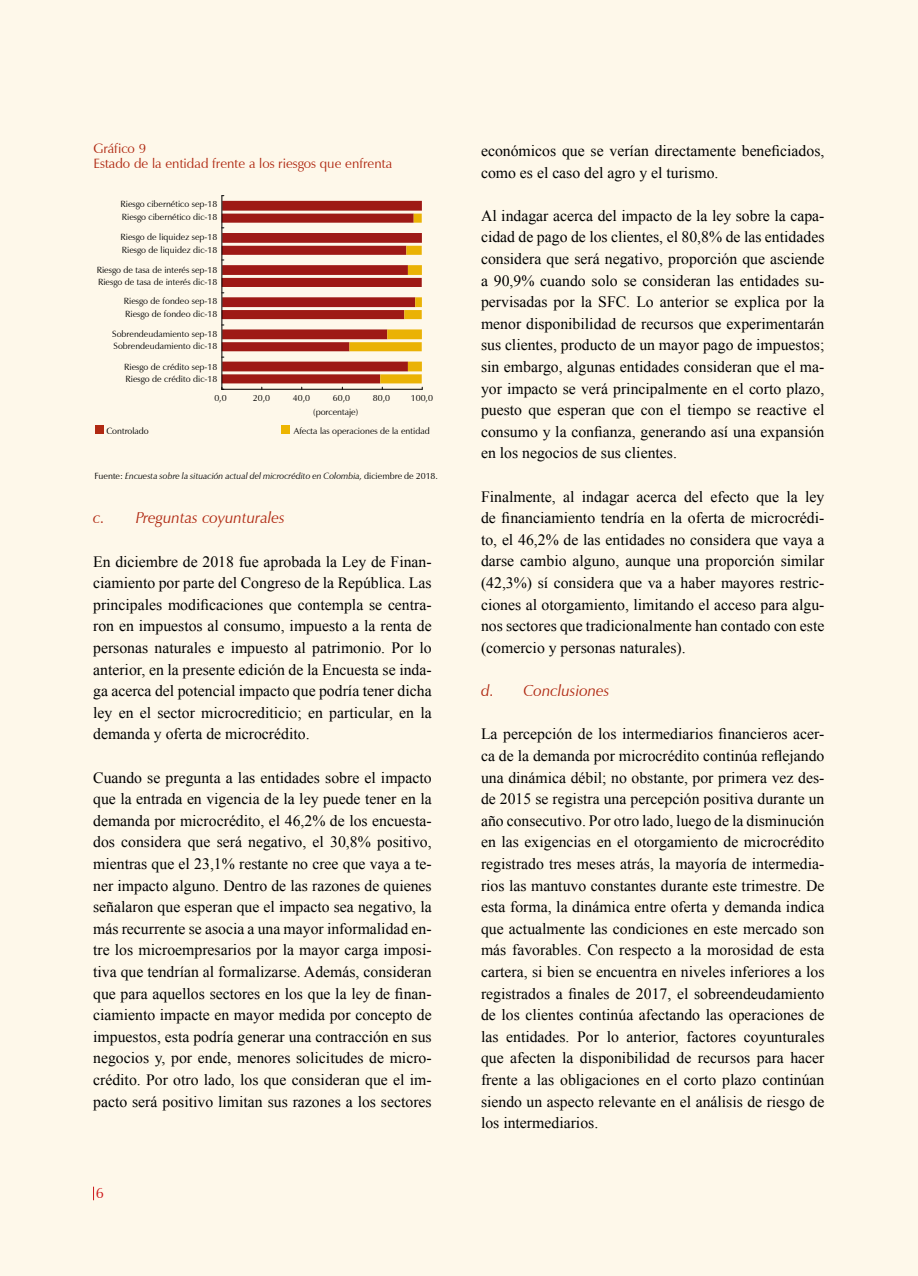
<style>
.page{position:relative;width:918px;height:1276px;background:#fff}
.page>*{position:absolute;margin:0;border:0;box-sizing:border-box;transform-origin:0 0}
.t1{font:15.75px/21.6px "Times New Roman";color:#000;text-align:justify}
.t2{font:italic 15.75px "Zapf Humanist 601 BT";color:#b02912}
.t3{font:15px "Zapf Humanist 601 BT";color:#cd171a}
.t4{font:13.5px/15px "Zapf Humanist 601 BT";color:#b02912}
.t5{font:9px/12.5px "Zapf Humanist 601 BT";color:#000}
.t6{font:italic 9px "Zapf Humanist 601 BT";color:#000}
.s1{font-style:normal}
</style>
<div class="page">
<div style="left:0;top:0;width:917px;height:1276px;background:#fef8ea"></div>
<svg style="left:93px;top:1186px;width:1px;height:14px"></svg>
<div style="left:95px;top:426px;width:8px;height:8px;background:#b02912"></div>
<div style="left:281px;top:426px;width:9px;height:8px;background:#edb500"></div>
<svg style="left:222px;top:195px;width:201px;height:195px"></svg>
<p class="t4" style="left:94px;top:141px;width:300px">Gráfico 9<br>Estado de la entidad frente a los riesgos que enfrenta</p>
<p class="t5" style="left:120px;top:197px;width:98px;line-height:12.9px">Riesgo cibernético sep-18<br>Riesgo cibernético dic-18</p>
<p class="t5" style="left:120px;top:230px;width:98px;line-height:12.9px">Riesgo de liquidez sep-18<br>Riesgo de liquidez dic-18</p>
<p class="t5" style="left:97px;top:264px;width:122px">Riesgo de tasa de interés sep-18<br>Riesgo de tasa de interés dic-18</p>
<p class="t5" style="left:124px;top:295px;width:95px">Riesgo de fondeo sep-18<br>Riesgo de fondeo dic-18</p>
<p class="t5" style="left:112px;top:327px;width:107px">Sobrendeudamiento sep-18<br>Sobrendeudamiento dic-18</p>
<p class="t5" style="left:124px;top:360px;width:95px">Riesgo de crédito sep-18<br>Riesgo de crédito dic-18</p>
<p class="t5" style="left:214px;top:392px;width:14px">0,0</p>
<p class="t5" style="left:253px;top:392px;width:19px">20,0</p>
<p class="t5" style="left:293px;top:392px;width:19px">40,0</p>
<p class="t5" style="left:333px;top:392px;width:19px">60,0</p>
<p class="t5" style="left:373px;top:392px;width:19px">80,0</p>
<p class="t5" style="left:411px;top:392px;width:24px">100,0</p>
<p class="t5" style="left:313px;top:406px;width:47px">(porcentaje)</p>
<p class="t5" style="left:106px;top:425px;width:44px">Controlado</p>
<p class="t5" style="left:294px;top:425px;width:137px">Afecta las operaciones de la entidad</p>
<p class="t6" style="left:95px;top:470px;width:345px"><span class="s1">Fuente:</span> Encuesta sobre la situación actual del microcrédito en Colombia, <span class="s1">diciembre de 2018.</span></p>
<p class="t2" style="left:93px;top:508px;width:193px">c. Preguntas coyunturales</p>
<p class="t1" style="left:93px;top:550px;width:340px">En diciembre de 2018 fue aprobada la Ley de Finan&shy;ciamiento por parte del Congreso de la República. Las principales modificaciones que contempla se centra&shy;ron en impuestos al consumo, impuesto a la renta de personas naturales e impuesto al patrimonio. Por lo anterior, en la presente edición de la Encuesta se inda&shy;ga acerca del potencial impacto que podría tener dicha ley en el sector microcrediticio; en particular, en la demanda y oferta de microcrédito.</p>
<p class="t1" style="left:93px;top:766px;width:340px">Cuando se pregunta a las entidades sobre el impacto que la entrada en vigencia de la ley puede tener en la demanda por microcrédito, el 46,2% de los encuesta&shy;dos considera que será negativo, el 30,8% positivo, mientras que el 23,1% restante no cree que vaya a te&shy;ner impacto alguno. Dentro de las razones de quienes señalaron que esperan que el impacto sea negativo, la más recurrente se asocia a una mayor informalidad en&shy;tre los microempresarios por la mayor carga imposi&shy;tiva que tendrían al formalizarse. Además, consideran que para aquellos sectores en los que la ley de finan&shy;ciamiento impacte en mayor medida por concepto de impuestos, esta podría generar una contracción en sus negocios y, por ende, menores solicitudes de micro&shy;crédito. Por otro lado, los que consideran que el im&shy;pacto será positivo limitan sus razones a los sectores</p>
<p class="t3" style="left:96px;top:1184px;width:10px">6</p>
<p class="t1" style="left:481px;top:140px;width:345px">económicos que se verían directamente beneficiados, como es el caso del agro y el turismo.</p>
<p class="t1" style="left:481px;top:204px;width:345px">Al indagar acerca del impacto de la ley sobre la capa&shy;cidad de pago de los clientes, el 80,8% de las entidades considera que será negativo, proporción que asciende a 90,9% cuando solo se consideran las entidades su&shy;pervisadas por la SFC. Lo anterior se explica por la menor disponibilidad de recursos que experimentarán sus clientes, producto de un mayor pago de impuestos; sin embargo, algunas entidades consideran que el ma&shy;yor impacto se verá principalmente en el corto plazo, puesto que esperan que con el tiempo se reactive el consumo y la confianza, generando así una expansión en los negocios de sus clientes.</p>
<p class="t1" style="left:481px;top:485px;width:345px">Finalmente, al indagar acerca del efecto que la ley de financiamiento tendría en la oferta de microcrédi&shy;to, el 46,2% de las entidades no considera que vaya a darse cambio alguno, aunque una proporción similar (42,3%) sí considera que va a haber mayores restric&shy;ciones al otorgamiento, limitando el acceso para algu&shy;nos sectores que tradicionalmente han contado con este (comercio y personas naturales).</p>
<p class="t2" style="left:481px;top:681px;width:130px">d. Conclusiones</p>
<p class="t1" style="left:481px;top:723px;width:345px">La percepción de los intermediarios financieros acer&shy;ca de la demanda por microcrédito continúa reflejando una dinámica débil; no obstante, por primera vez des&shy;de 2015 se registra una percepción positiva durante un año consecutivo. Por otro lado, luego de la disminución en las exigencias en el otorgamiento de microcrédito registrado tres meses atrás, la mayoría de intermedia&shy;rios las mantuvo constantes durante este trimestre. De esta forma, la dinámica entre oferta y demanda indica que actualmente las condiciones en este mercado son más favorables. Con respecto a la morosidad de esta cartera, si bien se encuentra en niveles inferiores a los registrados a finales de 2017, el sobreendeudamiento de los clientes continúa afectando las operaciones de las entidades. Por lo anterior, factores coyunturales que afecten la disponibilidad de recursos para hacer frente a las obligaciones en el corto plazo continúan siendo un aspecto relevante en el análisis de riesgo de los intermediarios.</p>
</div>
